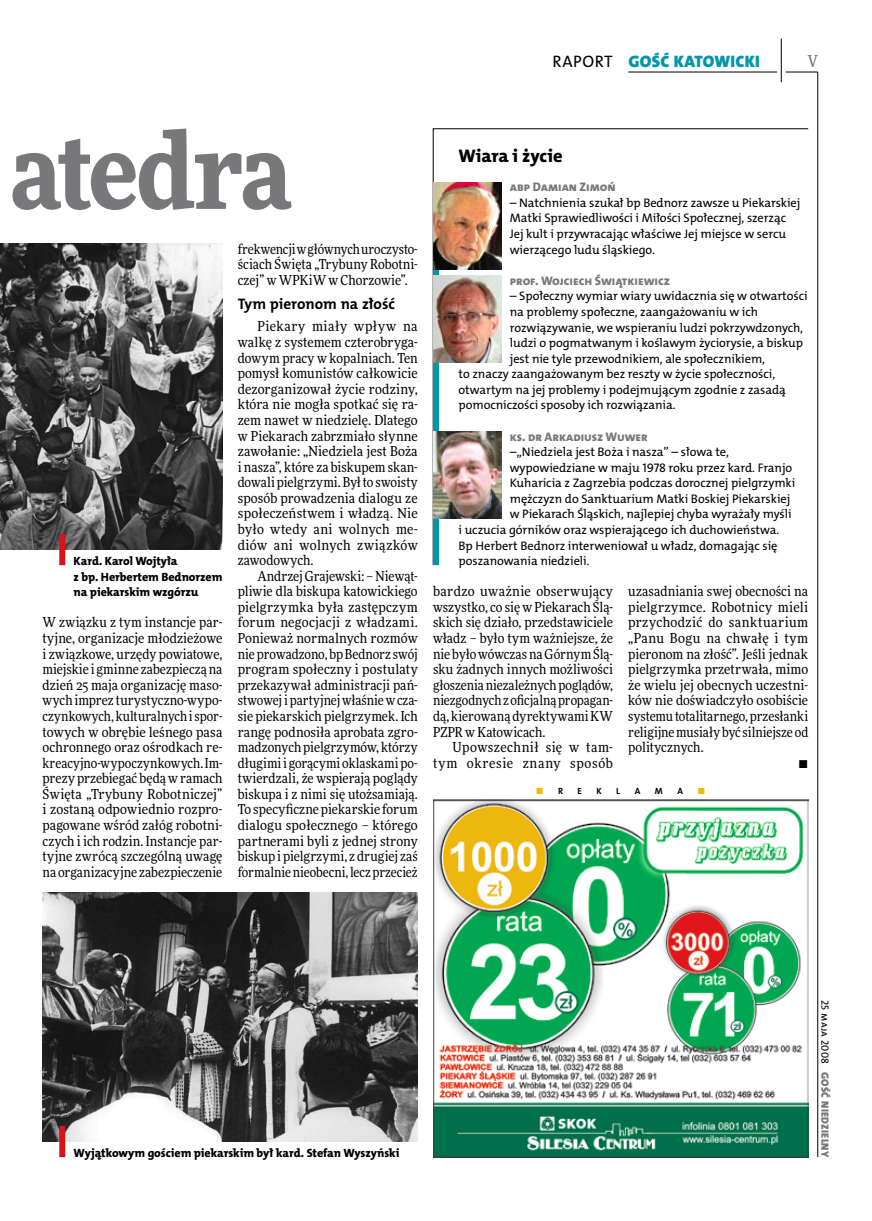
<style>
.page{position:relative;width:872px;height:1221px;background:#fff}
.page>*{position:absolute;margin:0;border:0;box-sizing:border-box;transform-origin:0 0}
.t1{font:900 106.5px "Freeday Narrow";letter-spacing:-.03em;color:#787779}
.t2{font:18.3px "The Mix HP8 Ex Bld";color:#000}
.t3{font:16.65px "The Mix HP9 Blk";letter-spacing:.02em;color:#0097aa}
.t4{font:16.65px "The Mix HP5 Plain";color:#000}
.t5{font:500 16.5px "Freeday Narrow";color:#787779;scale:.9 1}
.t6{font:15.3px "The Mix HP7 Bld";color:#000}
.t7{font:13.8px/15.6px "Freeday Narrow News";letter-spacing:.01em;color:#000;text-align:justify}
.t8{font:13.8px "Freeday Narrow News";letter-spacing:.03em;color:#000}
.t9{font:13.8px/15.6px "Freeday Narrow News";letter-spacing:.04em;color:#000;text-align:right}
.t10{font:12.45px/15.6px "The Mix HP5 Plain";letter-spacing:-.005em;color:#000}
.t11{font:12.45px "The Mix HP8 Ex Bld";letter-spacing:-.005em;color:#787779}
.t12{font:12px/15.6px "The Mix HP8 Ex Bld";letter-spacing:-.005em;color:#000}
.t13{font:10.5px "The Mix HP9 Blk";letter-spacing:.025em;color:#787779}
.t14{font:10.5px "The Mix HP5 Plain";letter-spacing:.02em;color:#000}
.t15{font:9px "The Mix HP7 Bld";color:#000}
.t16{font:9px "The Mix HP7 Bld";color:#f2b900}
.s1{color:#f2b900}
</style>
<div class="page">
<hr style="left:817px;top:72px;width:1px;height:1084px;background:#000">
<hr style="left:781px;top:39px;width:1px;height:43px;background:#000">
<hr style="left:785px;top:72px;width:32px;height:1px;background:#000">
<hr style="left:628px;top:72px;width:149px;height:1px;background:#000">
<svg style="left:433px;top:128px;width:375px;height:391px"></svg>
<div style="left:433px;top:230px;width:6px;height:335px;background:#0097aa"></div>
<img style="left:433px;top:182px;width:68px;height:87px">
<img style="left:433px;top:431px;width:68px;height:87px">
<img style="left:433px;top:276px;width:68px;height:86px">
<img style="left:42px;top:892px;width:376px;height:249px">
<img style="left:0;top:243px;width:222px;height:306px">
<div style="left:59px;top:1125px;width:6px;height:31px;background:#d4151f"></div>
<div style="left:59px;top:534px;width:6px;height:31px;background:#d4151f"></div>
<img style="left:433px;top:799px;width:375px;height:357px">
<p class="t4" style="left:552px;top:50px;width:32px">raport</p>
<p class="t3" style="left:628px;top:50px;width:133px">GOŚĆ KATOWICKI</p>
<p class="t5" style="left:807px;top:50px;width:13px">V</p>
<h1 class="t1" style="left:10px;top:101px;width:283px">atedra</h1>
<p class="t12" style="left:74px;top:553px;width:149px">Kard. Karol Wojtyła<br>z bp. Herbertem Bednorzem na piekarskim wzgórzu</p>
<p class="t7" style="left:43px;top:614px;width:181px">W związku z tym instancje par&shy;tyjne, organizacje młodzieżowe i związkowe, urzędy powiatowe, miejskie i gminne zabezpieczą na dzień 25 maja organizację maso&shy;wych imprez turystyczno-wypo&shy;czynkowych, kulturalnych ispor&shy;towych w obrębie leśnego pasa ochronnego oraz ośrodkach re&shy;kreacyjno-wypoczynkowych. Im&shy;prezy przebiegać będą w ramach Święta „Trybuny Robotniczej” i zostaną odpowiednio rozpro&shy;pagowane wśród załóg robotni&shy;czych i ich rodzin. Instancje par&shy;tyjne zwrócą szczególną uwagę na organizacyjne zabezpieczenie</p>
<p class="t7" style="left:238px;top:241px;width:181px">frekwencji wgłównych uroczysto&shy;ściach Święta „Trybuny Robotni&shy;czej” w WPKiW w Chorzowie”.</p>
<p class="t6" style="left:238px;top:294px;width:159px">Tym pieronom na złość</p>
<p class="t7" style="left:238px;top:318px;width:181px;text-indent:20px">Piekary miały wpływ na walkę z systemem czterobryga&shy;dowym pracy w kopalniach. Ten pomysł komunistów całkowicie dezorganizował życie rodziny, która nie mogła spotkać się ra&shy;zem nawet w niedzielę. Dlatego w Piekarach zabrzmiało słynne zawołanie: „Niedziela jest Boża i nasza”, które za biskupem skan&shy;dowali pielgrzymi. Był to swoisty sposób prowadzenia dialogu ze społeczeństwem i władzą. Nie było wtedy ani wolnych me&shy;diów ani wolnych związków zawodowych.</p>
<p class="t7" style="left:238px;top:568px;width:181px;text-indent:20px">Andrzej Grajewski: – Niewąt&shy;pliwie dla biskupa katowickiego pielgrzymka była zastępczym forum negocjacji z władzami.<br>Ponieważ normalnych rozmów nie prowadzono, bp Bednorz swój program społeczny i postulaty przekazywał administracji pań&shy;stwowej i partyjnej właśnie wcza&shy;sie piekarskich pielgrzymek. Ich rangę podnosiła aprobata zgro&shy;madzonych pielgrzymów, którzy długimi i gorącymi oklaskami po&shy;twierdzali, że wspierają poglądy biskupa i z nimi się utożsamiają.<br>To specyficzne piekarskie forum dialogu społecznego – którego partnerami byli z jednej strony biskup i pielgrzymi, z drugiej zaś formalnie nieobecni, lecz przecież</p>
<h2 class="t2" style="left:458px;top:144px;width:105px">Wiara i życie</h2>
<p class="t11" style="left:510px;top:179px;width:107px">abp Damian Zimoń</p>
<p class="t10" style="left:510px;top:195px;width:293px">– Natchnienia szukał bp Bednorz zawsze u Piekarskiej Matki Sprawiedliwości i Miłości Społecznej, szerząc Jej kult i przywracając właściwe Jej miejsce w sercu wierzącego ludu śląskiego.</p>
<p class="t11" style="left:510px;top:272px;width:162px">prof. Wojciech Świątkiewicz</p>
<p class="t10" style="left:510px;top:288px;width:299px">– Społeczny wymiar wiary uwidacznia się w otwartości</p>
<p class="t10" style="left:510px;top:304px;width:250px">na problemy społeczne, zaangażowaniu w ich</p>
<p class="t10" style="left:510px;top:319px;width:295px">rozwiązywanie, we wspieraniu ludzi pokrzywdzonych,</p>
<p class="t10" style="left:510px;top:335px;width:295px">ludzi o pogmatwanym i koślawym życiorysie, a biskup</p>
<p class="t10" style="left:510px;top:351px;width:257px">jest nie tyle przewodnikiem, ale społecznikiem,</p>
<p class="t10" style="left:458px;top:366px;width:318px">to znaczy zaangażowanym bez reszty w życie społeczności,</p>
<p class="t10" style="left:458px;top:382px;width:329px">otwartym na jej problemy i podejmującym zgodnie z zasadą</p>
<p class="t10" style="left:458px;top:397px;width:218px">pomocniczości sposoby ich rozwiązania.</p>
<p class="t11" style="left:510px;top:428px;width:139px">ks. dr Arkadiusz Wuwer</p>
<p class="t10" style="left:510px;top:444px;width:221px">–„Niedziela jest Boża i nasza” – słowa te,</p>
<p class="t10" style="left:510px;top:460px;width:284px">wypowiedziane w maju 1978 roku przez kard. Franjo</p>
<p class="t10" style="left:510px;top:475px;width:287px">Kuharicia z Zagrzebia podczas dorocznej pielgrzymki</p>
<p class="t10" style="left:510px;top:491px;width:282px">mężczyzn do Sanktuarium Matki Boskiej Piekarskiej</p>
<p class="t10" style="left:510px;top:506px;width:283px">w Piekarach Śląskich, najlepiej chyba wyrażały myśli</p>
<p class="t10" style="left:458px;top:522px;width:322px">i uczucia górników oraz wspierającego ich duchowieństwa.</p>
<p class="t10" style="left:458px;top:537px;width:320px">Bp H erbert Bednorz interweniował u władz, domagając się</p>
<p class="t10" style="left:458px;top:553px;width:132px">poszanowania niedzieli.</p>
<p class="t7" style="left:433px;top:583px;width:181px">bardzo uważnie obserwujący wszystko, co się w Piekarach Ślą&shy;skich się działo, przedstawiciele władz – było tym ważniejsze, że nie było wówczas na Górnym Ślą&shy;sku żadnych innych możliwości głoszenia niezależnych poglądów, niezgodnych z oficjalną propagan&shy;dą, kierowaną dyrektywami KW PZPR w Katowicach.</p>
<p class="t9" style="left:433px;top:739px;width:181px">Upowszechnił się w tam&shy;tym okresie znany sposób</p>
<p class="t7" style="left:628px;top:583px;width:181px">uzasadniania swej obecności na</p>
<p class="t7" style="left:628px;top:599px;width:181px">pielgrzymce. Robotnicy mieli</p>
<p class="t8" style="left:628px;top:614px;width:181px">przychodzić do sanktuarium</p>
<p class="t8" style="left:628px;top:629px;width:181px">„Panu Bogu na chwałę i tym</p>
<p class="t7" style="left:628px;top:645px;width:181px">pieronom na złość”. Jeśli jednak</p>
<p class="t7" style="left:628px;top:661px;width:181px">pielgrzymka przetrwała, mimo</p>
<p class="t7" style="left:628px;top:677px;width:181px">że wielu jej obecnych uczestni-</p>
<p class="t7" style="left:628px;top:692px;width:181px">ków nie doświadczyło osobiście</p>
<p class="t7" style="left:628px;top:708px;width:181px">systemu totalitarnego, przesłanki</p>
<p class="t7" style="left:628px;top:723px;width:181px">religijne musiały być silniejsze od</p>
<p class="t7" style="left:628px;top:739px;width:77px">politycznych.</p>
<p class="t7" style="left:798px;top:754px;width:11px">•</p>
<p class="t15" style="left:536px;top:785px;width:35px"><span class="s1">■</span> re</p>
<p class="t15" style="left:596px;top:785px;width:7px">k</p>
<p class="t15" style="left:616px;top:785px;width:5px">l</p>
<p class="t15" style="left:634px;top:785px;width:7px">a</p>
<p class="t15" style="left:655px;top:785px;width:9px">m</p>
<p class="t15" style="left:677px;top:785px;width:7px">a</p>
<p class="t16" style="left:697px;top:785px;width:9px">■</p>
<p class="t12" style="left:74px;top:1145px;width:327px">Wyjątkowym gościem piekarskim był kard. Stefan Wyszyński</p>
<p class="t14" style="left:832px;top:999px;width:65px;rotate:90deg">25 maja 2008</p>
<p class="t13" style="left:832px;top:1071px;width:87px;rotate:90deg">GOŚĆ NIEDZIELNY</p>
</div>
